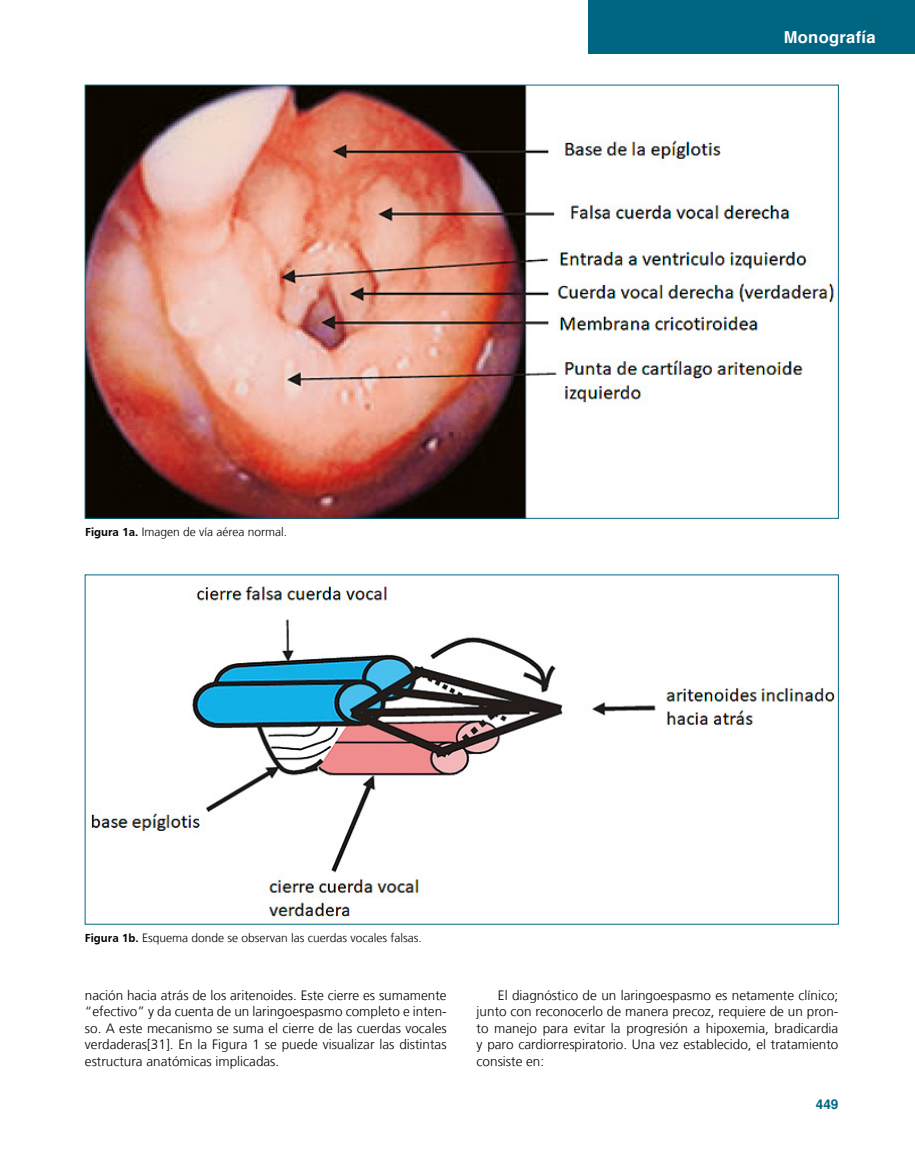
<style>
.page{position:relative;width:915px;height:1170px;background:#fff}
.page>*{position:absolute;margin:0;border:0;box-sizing:border-box;transform-origin:0 0}
.t1{font:700 16.5px "Helvetica";letter-spacing:.02em;color:#fff}
.List_Paragraph{font:300 13.5px/16.5px "Frutiger LT";color:#000;text-align:justify}
.t2{font:700 13.5px "Helvetica";color:#006580}
.List_Paragraph-2{font:300 12px "Frutiger LT";color:#000}
.s1{font-family:"Frutiger";font-weight:700}
</style>
<div class="page">
<div style="left:588px;top:0;width:326px;height:54px;background:#006580"></div>
<img style="left:87px;top:87px;width:747px;height:429px">
<img style="left:91px;top:583px;width:744px;height:339px">
<p class="List_Paragraph-2" style="left:85px;top:525px;width:203px"><span class="s1">Figura 1a.</span> Imagen de vía aérea normal.</p>
<p class="List_Paragraph-2" style="left:85px;top:930px;width:338px"><span class="s1">Figura 1b.</span> Esquema donde se observan las cuerdas vocales falsas.</p>
<p class="t1" style="left:783px;top:24px;width:93px">Monografía</p>
<p class="List_Paragraph" style="left:85px;top:986px;width:363px">nación hacia atrás de los aritenoides. Este cierre es sumamente “efectivo” y da cuenta de un laringoespasmo completo e inten&shy;so. A este mecanismo se suma el cierre de las cuerdas vocales verdaderas[31]. En la Figura 1 se puede visualizar las distintas estructura anatómicas implicadas.</p>
<p class="List_Paragraph" style="left:476px;top:986px;width:363px;text-indent:21px">El diagnóstico de un laringoespasmo es netamente clínico; junto con reconocerlo de manera precoz, requiere de un pron&shy;to manejo para evitar la progresión a hipoxemia, bradicardia y paro cardiorrespiratorio. Una vez establecido, el tratamiento consiste en:</p>
<p class="t2" style="left:815px;top:1093px;width:24px">449</p>
</div>
